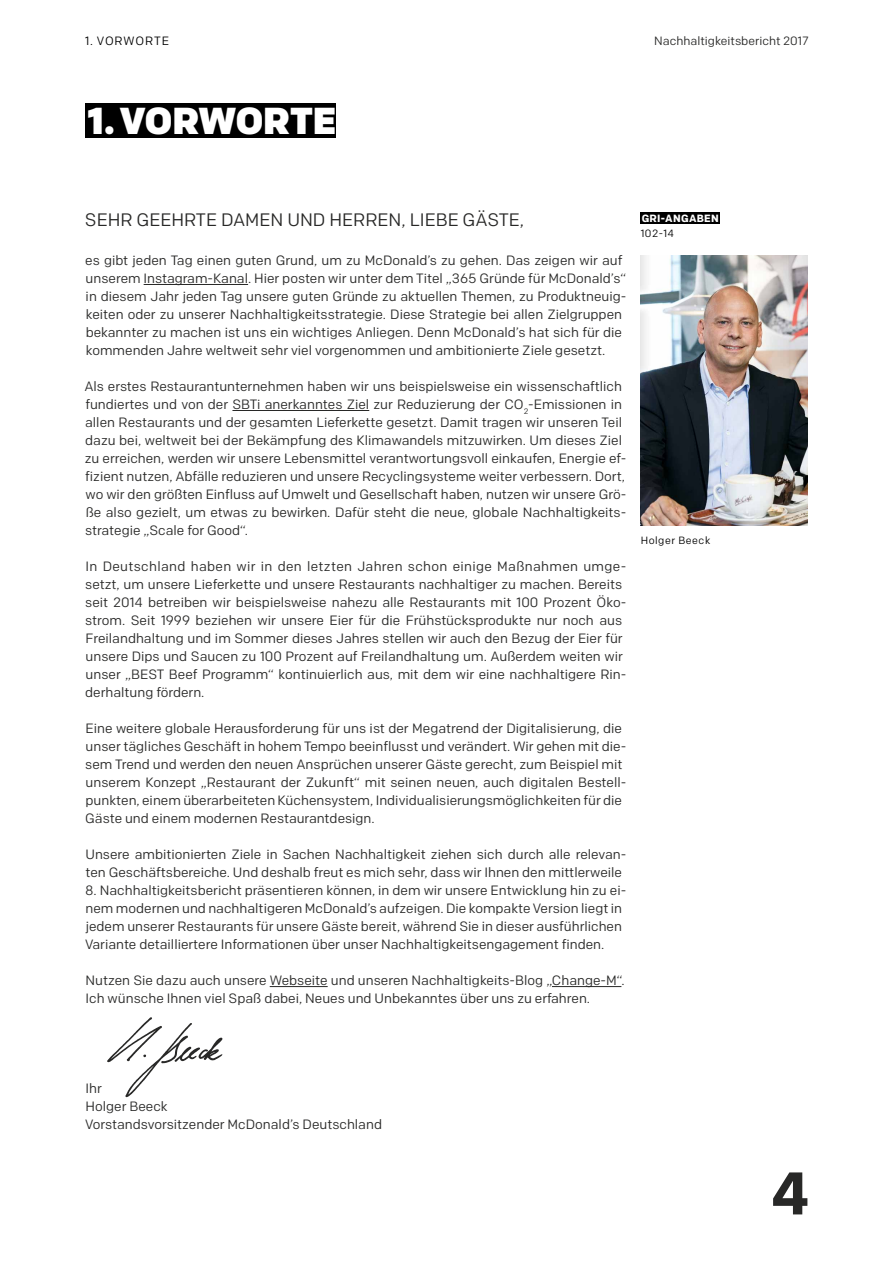
<style>
.page{position:relative;width:893px;height:1263px;background:#fff}
.page>*{position:absolute;margin:0;border:0;box-sizing:border-box;transform-origin:0 0}
.t1{font:700 60px "Lovin Sans";color:#282827}
.t2{font:900 37.5px "Lovin Sans";letter-spacing:-.01em;color:#fff}
.t3{font:18px "Lovin Sans";color:#282827}
.t4{font:13.5px/18px "Lovin Sans";color:#282827}
.t5{font:12px "Lovin Sans";color:#282827}
.t6{font:12px "Lovin Sans";letter-spacing:.07em;color:#000}
.t7{font:10.5px "Lovin Sans";letter-spacing:.05em;color:#000}
.t8{font:700 10.5px "Lovin Sans";letter-spacing:.025em;color:#fff}
</style>
<div class="page">
<hr style="left:144px;top:284px;width:104px;height:1px;background:#282827">
<hr style="left:232px;top:410px;width:137px;height:1px;background:#282827">
<hr style="left:270px;top:986px;width:58px;height:1px;background:#282827">
<hr style="left:552px;top:986px;width:69px;height:1px;background:#282827">
<div style="left:85px;top:103px;width:251px;height:35px;background:#000"></div>
<img style="left:641px;top:255px;width:167px;height:270px">
<svg style="left:107px;top:1017px;width:116px;height:80px"></svg>
<div style="left:641px;top:213px;width:79px;height:11px;background:#000"></div>
<p class="t6" style="left:85px;top:34px;width:86px">1. VORWORTE</p>
<h2 class="t2" style="left:87px;top:98px;width:250px">1.VORWORTE</h2>
<p class="t5" style="left:654px;top:34px;width:156px">Nachhaltigkeitsbericht 2017</p>
<h3 class="t3" style="left:85px;top:209px;width:441px">SEHR GEEHRTE DAMEN UND HERREN, LIEBE GÄSTE,</h3>
<p class="t4" style="left:85px;top:251px;width:543px">es gibt jeden Tag einen guten Grund, um zu McDonald’s zu gehen. Das zeigen wir auf unserem Instagram-Kanal. Hier posten wir unter dem Titel „365 Gründe für McDonald’s“ in diesem Jahr jeden Tag unsere guten Gründe zu aktuellen Themen, zu Produktneuig&shy;keiten oder zu unserer Nachhaltigkeitsstrategie. Diese Strategie bei allen Zielgruppen bekannter zu machen ist uns ein wichtiges Anliegen. Denn McDonald’s hat sich für die kommenden Jahre weltweit sehr viel vorgenommen und ambitionierte Ziele gesetzt.</p>
<p class="t4" style="left:84px;top:377px;width:543px">Als erstes Restaurantunternehmen haben wir uns beispielsweise ein wissenschaftlich fundiertes und von der SBTi anerkanntes Ziel zur Reduzierung der CO<sub>2</sub>-Emissionen in allen Restaurants und der gesamten Lieferkette gesetzt. Damit tragen wir unseren Teil dazu bei, weltweit bei der Bekämpfung des Klimawandels mitzuwirken. Um dieses Ziel zu erreichen, werden wir unsere Lebensmittel verantwortungsvoll einkaufen, Energie ef&shy;fizient nutzen, Abfälle reduzieren und unsere Recyclingsysteme weiter verbessern. Dort, wo wir den größten Einfluss auf Umwelt und Gesellschaft haben, nutzen wir unsere Grö&shy;ße also gezielt, um etwas zu bewirken. Dafür steht die neue, globale Nachhaltigkeits&shy;strategie „Scale for Good“.</p>
<p class="t4" style="left:85px;top:557px;width:543px">In Deutschland haben wir in den letzten Jahren schon einige Maßnahmen umge&shy;setzt, um unsere Lieferkette und unsere Restaurants nachhaltiger zu machen. Bereits seit 2014 betreiben wir beispielsweise nahezu alle Restaurants mit 100 Prozent Öko&shy;strom. Seit 1999 beziehen wir unsere Eier für die Frühstücksprodukte nur noch aus Freilandhaltung und im Sommer dieses Jahres stellen wir auch den Bezug der Eier für unsere Dips und Saucen zu 100 Prozent auf Freilandhaltung um. Außerdem weiten wir unser „BEST Beef Programm“ kontinuierlich aus, mit dem wir eine nachhaltigere Rin&shy;derhaltung fördern.</p>
<p class="t4" style="left:85px;top:719px;width:543px">Eine weitere globale Herausforderung für uns ist der Megatrend der Digitalisierung, die unser tägliches Geschäft in hohem Tempo beeinflusst und verändert. Wir gehen mit die&shy;sem Trend und werden den neuen Ansprüchen unserer Gäste gerecht, zum Beispiel mit unserem Konzept „Restaurant der Zukunft“ mit seinen neuen, auch digitalen Bestell&shy;punkten, einem überarbeiteten Küchensystem, Individualisierungsmöglichkeiten für die Gäste und einem modernen Restaurantdesign.</p>
<p class="t4" style="left:85px;top:845px;width:542px">Unsere ambitionierten Ziele in Sachen Nachhaltigkeit ziehen sich durch alle relevan&shy;ten Geschäftsbereiche. Und deshalb freut es mich sehr, dass wir Ihnen den mittlerweile</p>
<p class="t4" style="left:85px;top:881px;width:543px">8. Nachhaltigkeitsbericht präsentieren können, in dem wir unsere Entwicklung hin zu ei&shy;nem modernen und nachhaltigeren McDonald’s aufzeigen. Die kompakte Version liegt in jedem unserer Restaurants für unsere Gäste bereit, während Sie in dieser ausführlichen Variante detailliertere Informationen über unser Nachhaltigkeitsengagement finden.</p>
<p class="t4" style="left:86px;top:971px;width:541px">Nutzen Sie dazu auch unsere Webseite und unseren Nachhaltigkeits-Blog „Change-M“.<br>Ich wünsche Ihnen viel Spaß dabei, Neues und Unbekanntes über uns zu erfahren.</p>
<p class="t8" style="left:642px;top:212px;width:79px">GRI-ANGABEN</p>
<p class="t7" style="left:641px;top:227px;width:35px">102-14</p>
<p class="t7" style="left:641px;top:534px;width:71px">Holger Beeck</p>
<p class="t4" style="left:85px;top:1079px;width:298px">Ihr<br>Holger Beeck<br>Vorstandsvorsitzender McDonald’s Deutschland</p>
<h1 class="t1" style="left:771px;top:1156px;width:40px">4</h1>
</div>
